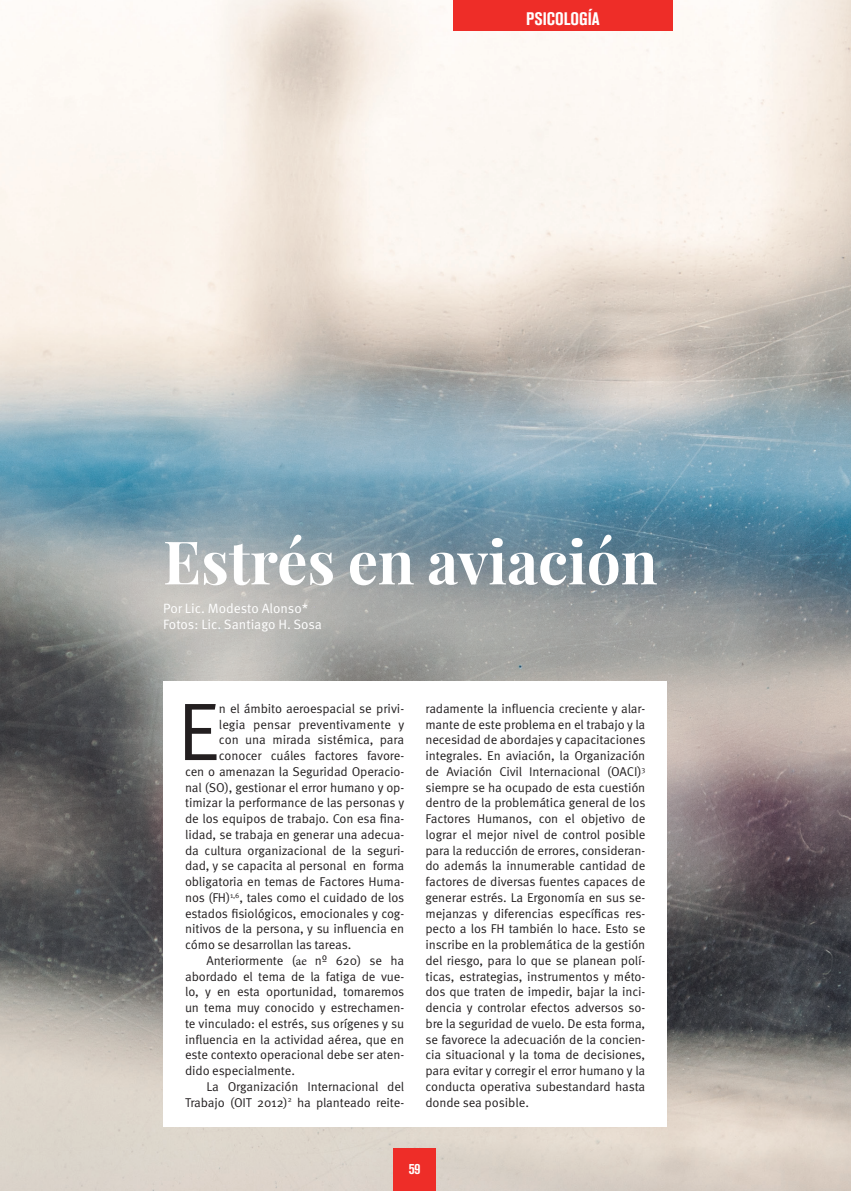
<style>
.page{position:relative;width:851px;height:1191px;background:#fff}
.page>*{position:absolute;margin:0;border:0;box-sizing:border-box;transform-origin:0 0}
.t1{font:81.6px "Meta Pro";color:#231f20}
.t2{font:700 60px "Playfair Display";color:#fff}
.t3{font:18px "Akzidenz Grotesk BQ Bd Cnd Alt";color:#fff}
.t4{font:700 condensed 15px "Akzidenz Grotesk BQ";color:#fff}
.t5{font:13.5px/16.5px "Meta Pro";color:#fff}
.t6{font:12.75px/15.8px "Meta Pro";letter-spacing:-.01em;color:#231f20;text-align:justify}
.s1{font-family:"Minion Pro"}
</style>
<div class="page">
<img style="left:0;top:0;width:850px;height:1191px">
<div style="left:163px;top:681px;width:503px;height:446px;background:#fff"></div>
<div style="left:393px;top:1148px;width:43px;height:43px;background:#ee2d28"></div>
<div style="left:453px;top:0;width:220px;height:31px;background:#ee2d28"></div>
<h3 class="t3" style="left:526px;top:8px;width:75px">PSICOLOGÍA</h3>
<h2 class="t2" style="left:163px;top:524px;width:496px">Estrés en aviación</h2>
<p class="t5" style="left:163px;top:600px;width:160px">Por Lic. Modesto Alonso*<br>Fotos: Lic. Santiago H. Sosa</p>
<h1 class="t1" style="left:177px;top:680px;width:44px">E</h1>
<p class="t6" style="left:219px;top:701px;width:187px">n el ámbito aeroespacial se privi-</p>
<p class="t6" style="left:219px;top:716px;width:187px">legia pensar preventivamente y</p>
<p class="t6" style="left:219px;top:732px;width:187px">con una mirada sistémica, para</p>
<p class="t6" style="left:219px;top:748px;width:187px">conocer cuáles factores favore-</p>
<p class="t6" style="left:185px;top:764px;width:220px">cen o amenazan la Seguridad Operacio-</p>
<p class="t6" style="left:185px;top:779px;width:220px">nal (SO), gestionar el error humano y op-</p>
<p class="t6" style="left:185px;top:795px;width:221px">timizar la performance de las personas y</p>
<p class="t6" style="left:185px;top:811px;width:220px">de los equipos de trabajo. Con esa fina-</p>
<p class="t6" style="left:185px;top:827px;width:220px">lidad, se trabaja en generar una adecua-</p>
<p class="t6" style="left:185px;top:842px;width:220px">da cultura organizacional de la seguri-</p>
<p class="t6" style="left:185px;top:858px;width:220px">dad, y se capacita al personal en forma</p>
<p class="t6" style="left:185px;top:874px;width:220px">obligatoria en temas de Factores Huma-</p>
<p class="t6" style="left:185px;top:890px;width:221px">nos (FH)<sup>1,6</sup>, tales como el cuidado de los</p>
<p class="t6" style="left:185px;top:905px;width:220px">estados fisiológicos, emocionales y cog-</p>
<p class="t6" style="left:185px;top:921px;width:220px">nitivos de la persona, y su influencia en</p>
<p class="t6" style="left:185px;top:937px;width:168px">cómo se desarrollan las tareas.</p>
<p class="t6" style="left:206px;top:953px;width:199px">Anteriormente (<span class="s1">ae</span> nº 620) se ha</p>
<p class="t6" style="left:185px;top:968px;width:220px">abordado el tema de la fatiga de vue-</p>
<p class="t6" style="left:185px;top:984px;width:221px">lo, y en esta oportunidad, tomaremos</p>
<p class="t6" style="left:185px;top:1000px;width:220px">un tema muy conocido y estrechamen-</p>
<p class="t6" style="left:185px;top:1016px;width:220px">te vinculado: el estrés, sus orígenes y su</p>
<p class="t6" style="left:185px;top:1031px;width:220px">influencia en la actividad aérea, que en</p>
<p class="t6" style="left:185px;top:1047px;width:220px">este contexto operacional debe ser aten-</p>
<p class="t6" style="left:185px;top:1063px;width:111px">dido especialmente.</p>
<p class="t6" style="left:206px;top:1079px;width:199px">La Organización Internacional del</p>
<p class="t6" style="left:185px;top:1094px;width:220px">Trabajo (OIT 2012)<sup>2</sup> ha planteado reite-</p>
<p class="t6" style="left:425px;top:701px;width:221px">radamente la influencia creciente y alar&shy;mante de este problema en el trabajo y la necesidad de abordajes y capacitaciones integrales. En aviación, la Organización de Aviación Civil Internacional (OACI)<sup>3 </sup>siempre se ha ocupado de esta cuestión dentro de la problemática general de los Factores Humanos, con el objetivo de lograr el mejor nivel de control posible para la reducción de errores, consideran&shy;do además la innumerable cantidad de factores de diversas fuentes capaces de generar estrés. La Ergonomía en sus se&shy;mejanzas y diferencias específicas res&shy;pecto a los FH también lo hace. Esto se inscribe en la problemática de la gestión del riesgo, para lo que se planean polí&shy;ticas, estrategias, instrumentos y méto&shy;dos que traten de impedir, bajar la inci&shy;dencia y controlar efectos adversos so&shy;bre la seguridad de vuelo. De esta forma, se favorece la adecuación de la concien&shy;cia situacional y la toma de decisiones, para evitar y corregir el error humano y la conducta operativa subestandard hasta donde sea posible.</p>
<p class="t4" style="left:408px;top:1160px;width:13px">59</p>
</div>
